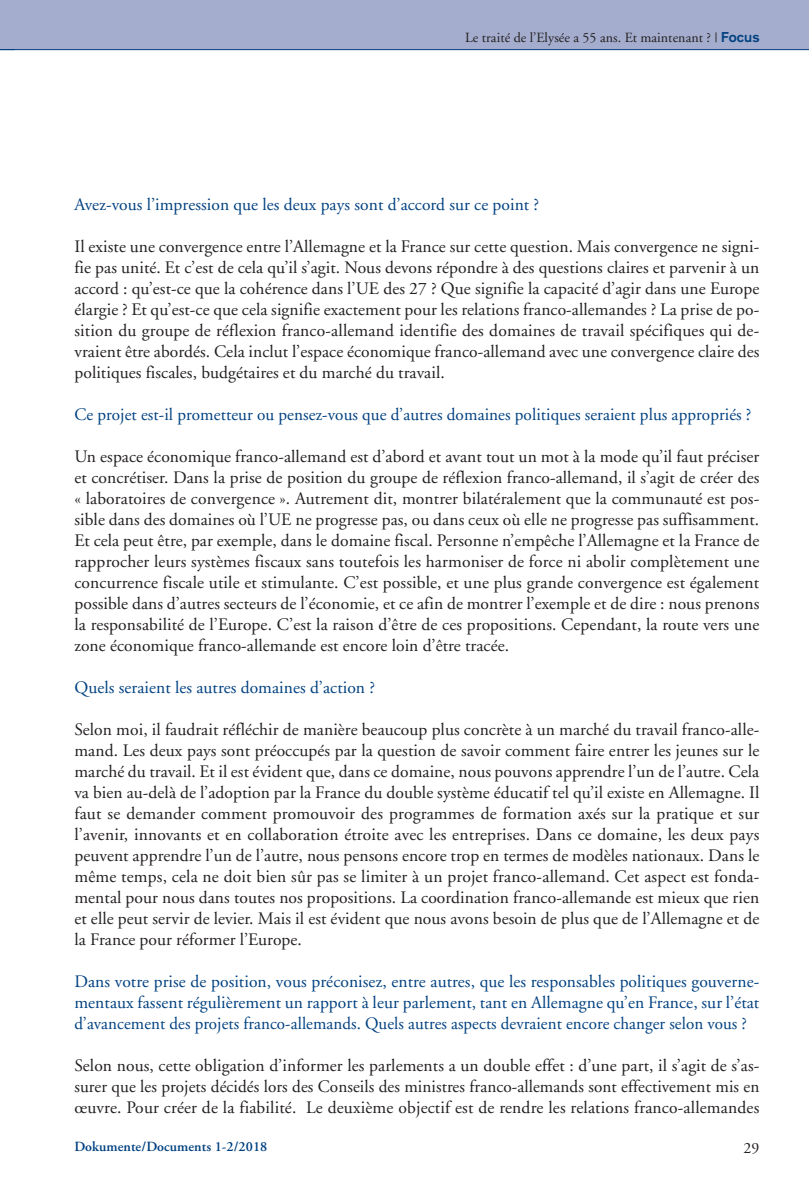
<style>
.page{position:relative;width:809px;height:1191px;background:#fff}
.page>*{position:absolute;margin:0;border:0;box-sizing:border-box;transform-origin:0 0}
.t1{font:17.5px/21px "Adobe Garamond";letter-spacing:.005em;color:#231f20;text-align:justify}
.t2{font:17.5px/21px "Adobe Garamond";letter-spacing:.005em;color:#014181;text-align:justify}
.t3{font:15.75px "Adobe Garamond";color:#231f20}
.t4{font:14px "Adobe Garamond";letter-spacing:.005em;color:#231f20}
.t5{font:600 14px "Adobe Garamond";letter-spacing:.005em;color:#014181}
.s1{font-family:"Akzidenz Grotesk";font-weight:700;color:#014181}
</style>
<div class="page">
<div style="left:0;top:0;width:809px;height:50px;background:#a4adcd"></div>
<hr style="left:0;top:49px;width:809px;height:1px;background:#014181">
<p class="t4" style="left:465px;top:32px;width:296px">Le traité de l’Elysée a 55 ans. Et maintenant ? | <span class="s1">Focus</span></p>
<p class="t2" style="left:74px;top:195px;width:466px">Avez-vous l’impression que les deux pays sont d’accord sur ce point ?</p>
<p class="t1" style="left:74px;top:237px;width:686px">Il existe une convergence entre l’Allemagne et la France sur cette question. Mais convergence ne signi&shy;fie pas unité. Et c’est de cela qu’il s’agit. Nous devons répondre à des questions claires et parvenir à un accord : qu’est-ce que la cohérence dans l’UE des 27 ? Que signifie la capacité d’agir dans une Europe élargie ? Et qu’est-ce que cela signifie exactement pour les relations franco-allemandes ? La prise de po&shy;sition du groupe de réflexion franco-allemand identifie des domaines de travail spécifiques qui de&shy;vraient être abordés. Cela inclut l’espace économique franco-allemand avec une convergence claire des politiques fiscales, budgétaires et du marché du travail.</p>
<p class="t2" style="left:74px;top:405px;width:678px">Ce projet est-il prometteur ou pensez-vous que d’autres domaines politiques seraient plus appropriés ?</p>
<p class="t1" style="left:74px;top:447px;width:686px">Un espace économique franco-allemand est d’abord et avant tout un mot à la mode qu’il faut préciser et concrétiser. Dans la prise de position du groupe de réflexion franco-allemand, il s’agit de créer des « laboratoires de convergence ». Autrement dit, montrer bilatéralement que la communauté est pos&shy;sible dans des domaines où l’UE ne progresse pas, ou dans ceux où elle ne progresse pas suffisamment.<br>Et cela peut être, par exemple, dans le domaine fiscal. Personne n’empêche l’Allemagne et la France de rapprocher leurs systèmes fiscaux sans toutefois les harmoniser de force ni abolir complètement une concurrence fiscale utile et stimulante. C’est possible, et une plus grande convergence est également possible dans d’autres secteurs de l’économie, et ce afin de montrer l’exemple et de dire : nous prenons la responsabilité de l’Europe. C’est la raison d’être de ces propositions. Cependant, la route vers une zone économique franco-allemande est encore loin d’être tracée.</p>
<p class="t2" style="left:74px;top:678px;width:302px">Quels seraient les autres domaines d’action ?</p>
<p class="t1" style="left:74px;top:720px;width:686px">Selon moi, il faudrait réfléchir de manière beaucoup plus concrète à un marché du travail franco-alle&shy;mand. Les deux pays sont préoccupés par la question de savoir comment faire entrer les jeunes sur le marché du travail. Et il est évident que, dans ce domaine, nous pouvons apprendre l’un de l’autre. Cela va bien au-delà de l’adoption par la France du double système éducatif tel qu’il existe en Allemagne. Il faut se demander comment promouvoir des programmes de formation axés sur la pratique et sur l’avenir, innovants et en collaboration étroite avec les entreprises. Dans ce domaine, les deux pays peuvent apprendre l’un de l’autre, nous pensons encore trop en termes de modèles nationaux. Dans le même temps, cela ne doit bien sûr pas se limiter à un projet franco-allemand. Cet aspect est fonda&shy;mental pour nous dans toutes nos propositions. La coordination franco-allemande est mieux que rien et elle peut servir de levier. Mais il est évident que nous avons besoin de plus que de l’Allemagne et de la France pour réformer l’Europe.</p>
<p class="t2" style="left:74px;top:972px;width:686px">Dans votre prise de position, vous préconisez, entre autres, que les responsables politiques gouverne&shy;mentaux fassent régulièrement un rapport à leur parlement, tant en Allemagne qu’en France, sur l’état d’avancement des projets franco-allemands. Quels autres aspects devraient encore changer selon vous ?</p>
<p class="t1" style="left:74px;top:1056px;width:686px">Selon nous, cette obligation d’informer les parlements a un double effet : d’une part, il s’agit de s’as&shy;surer que les projets décidés lors des Conseils des ministres franco-allemands sont effectivement mis en œuvre. Pour créer de la fiabilité. Le deuxième objectif est de rendre les relations franco-allemandes</p>
<p class="t5" style="left:74px;top:1141px;width:194px">Dokumente/Documents 1-2/2018</p>
<p class="t3" style="left:743px;top:1141px;width:17px">29</p>
</div>
